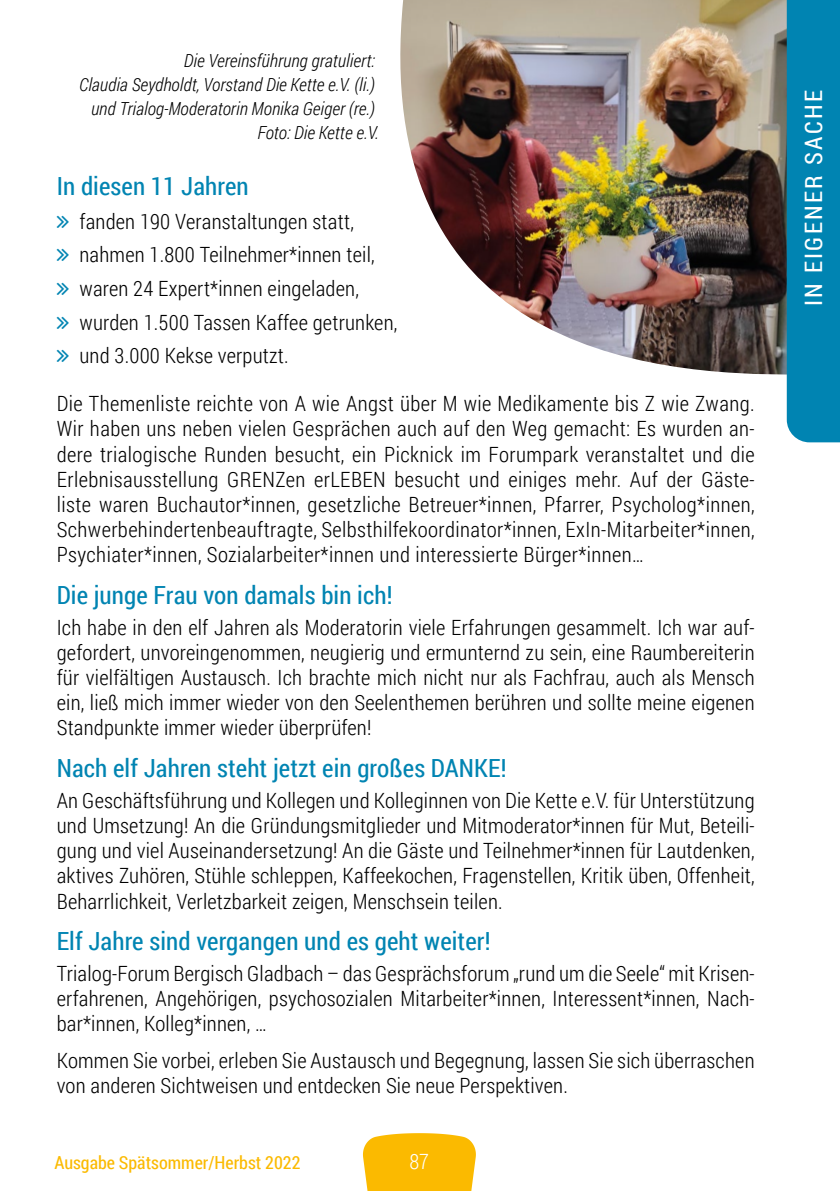
<style>
.page{position:relative;width:840px;height:1191px;background:#fff}
.page>*{position:absolute;margin:0;border:0;box-sizing:border-box;transform-origin:0 0}
.t1{font:25px "Roboto Condensed";letter-spacing:.005em;color:#0084b2}
.t2{font:24px "Roboto Condensed";letter-spacing:.1em;color:#fff}
.t3{font:300 21px/25.2px "Roboto Condensed";letter-spacing:.01em;color:#000;text-align:justify}
.t4{font:300 21px "Roboto Condensed";color:#fff}
.t5{font:italic 300 18px/24px "Roboto Condensed";color:#000;text-align:right}
.t6{font:18px "Roboto Condensed";color:#fbba00}
</style>
<div class="page">
<img style="left:400px;top:0;width:386px;height:375px">
<div style="left:786px;top:0;width:53px;height:442px;background:#0084b2"></div>
<svg style="left:363px;top:1133px;width:112px;height:58px;background:#fbbe11"></svg>
<p class="t5" style="left:79px;top:48px;width:301px">Die Vereinsführung gratuliert:<br>Claudia Seydholdt, Vorstand Die Kette e.V. (li.) und Trialog-Moderatorin Monika Geiger (re.)<br>Foto: Die Kette e.V.</p>
<p class="t1" style="left:57px;top:169px;width:193px">In diesen 11 Jahren</p>
<p class="t3" style="left:79px;top:203px;width:319px;line-height:33.6px;text-align:left">fanden 190 Veranstaltungen statt, nahmen 1.800 Teilnehmer*innen teil, waren 24 Expert*innen eingeladen, wurden 1.500 Tassen Kaffee getrunken, und 3.000 Kekse verputzt.</p>
<p class="t3" style="left:57px;top:390px;width:699px">Die Themenliste reichte von A wie Angst über M wie Medikamente bis Z wie Zwang.<br>Wir haben uns neben vielen Gesprächen auch auf den Weg gemacht: Es wurden an&shy;dere trialogische Runden besucht, ein Picknick im Forumpark veranstaltet und die Erlebnisausstellung GRENZen erLEBEN besucht und einiges mehr. Auf der Gäste&shy;liste waren Buchautor*innen, gesetzliche Betreuer*innen, Pfarrer, Psycholog*innen, Schwerbehindertenbeauftragte, Selbsthilfekoordinator*innen, ExIn-Mitarbeiter*innen, Psychiater*innen, Sozialarbeiter*innen und interessierte Bürger*innen…</p>
<p class="t1" style="left:57px;top:577px;width:337px">Die junge Frau von damals bin ich!</p>
<p class="t3" style="left:57px;top:614px;width:699px">Ich habe in den elf Jahren als Moderatorin viele Erfahrungen gesammelt. Ich war auf&shy;gefordert, unvoreingenommen, neugierig und ermunternd zu sein, eine Raumbereiterin für vielfältigen Austausch. Ich brachte mich nicht nur als Fachfrau, auch als Mensch ein, ließ mich immer wieder von den Seelenthemen berühren und sollte meine eigenen Standpunkte immer wieder überprüfen!</p>
<p class="t1" style="left:57px;top:750px;width:451px">Nach elf Jahren steht jetzt ein großes DANKE!</p>
<p class="t3" style="left:57px;top:787px;width:699px">An Geschäftsführung und Kollegen und Kolleginnen von Die Kette e.V. für Unterstützung und Umsetzung! An die Gründungsmitglieder und Mitmoderator*innen für Mut, Beteili&shy;gung und viel Auseinandersetzung! An die Gäste und Teilnehmer*innen für Lautdenken, aktives Zuhören, Stühle schleppen, Kaffeekochen, Fragenstellen, Kritik üben, Offenheit, Beharrlichkeit, Verletzbarkeit zeigen, Menschsein teilen.</p>
<p class="t1" style="left:57px;top:923px;width:435px">Elf Jahre sind vergangen und es geht weiter!</p>
<p class="t3" style="left:57px;top:960px;width:699px">Trialog-Forum Bergisch Gladbach – das Gesprächsforum „rund um die Seele“ mit Krisen&shy;erfahrenen, Angehörigen, psychosozialen Mitarbeiter*innen, Interessent*innen, Nach&shy;bar*innen, Kolleg*innen, …</p>
<p class="t3" style="left:57px;top:1047px;width:699px">Kommen Sie vorbei, erleben Sie Austausch und Begegnung, lassen Sie sich überraschen von anderen Sichtweisen und entdecken Sie neue Perspektiven.</p>
<p class="t6" style="left:54px;top:1150px;width:247px">Ausgabe Spätsommer/Herbst 2022</p>
<p class="t4" style="left:409px;top:1147px;width:21px">87</p>
<p class="t2" style="left:796px;top:306px;width:218px;rotate:-90deg">IN EIGENER SACHE</p>
</div>
